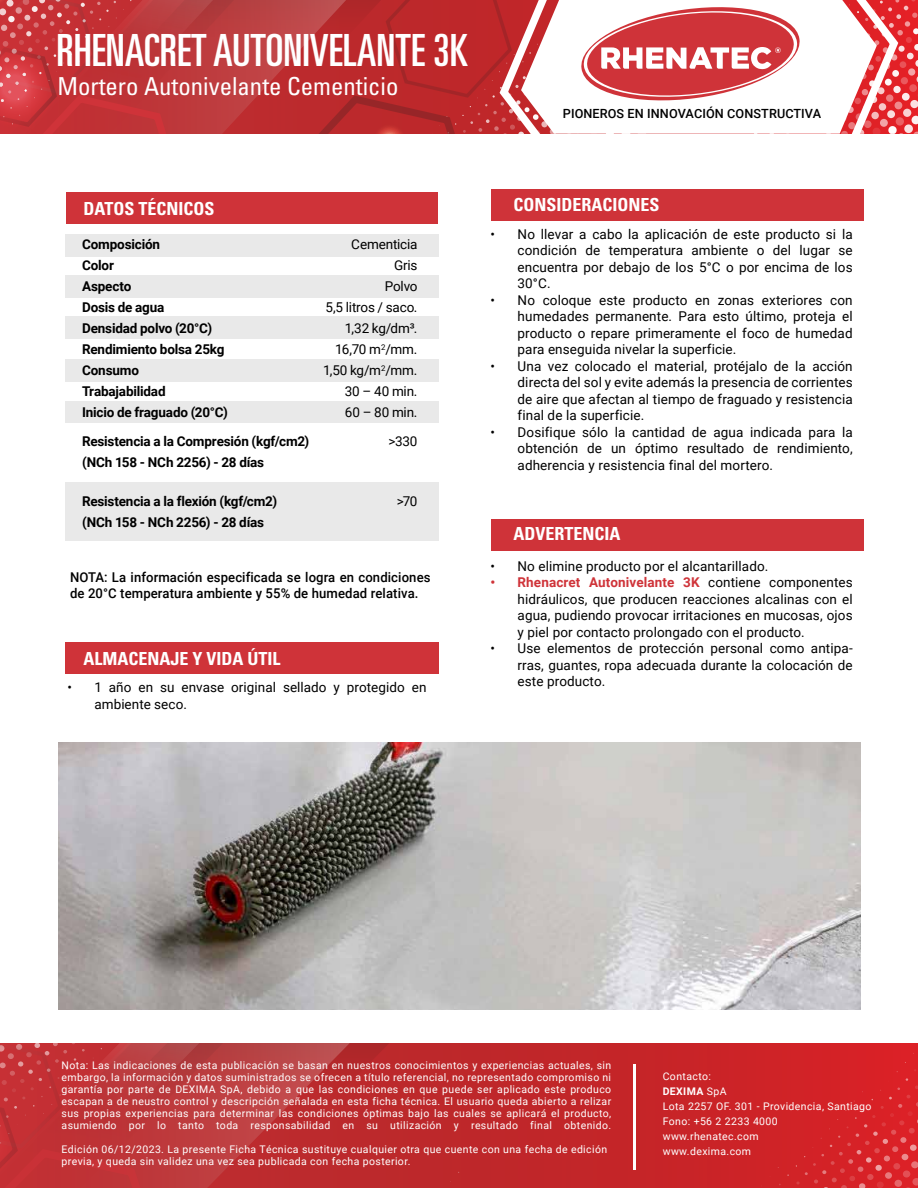
<style>
.page{position:relative;width:918px;height:1188px;background:#fff}
.page>*{position:absolute;margin:0;border:0;box-sizing:border-box;transform-origin:0 0}
.t1{font:ultra-condensed 44.4px "Univers LT Std";color:#fff}
.t2{font:condensed 24.75px "Univers LT Std";color:#fff}
.t3{font:700 condensed 18px "Univers LT Std";color:#fff}
.t4{font:13.5px/16.5px "Roboto";letter-spacing:.01em;color:#000;text-align:justify}
.t5{font:700 13.5px "Roboto";letter-spacing:-.015em;color:#000}
.t6{font:500 13.5px/16.5px "Roboto";letter-spacing:.01em;color:#000}
.t7{font:13.5px "Roboto";letter-spacing:-.015em;color:#000}
.t8{font:13.5px "Roboto";letter-spacing:-.01em;color:#000}
.t9{font:500 12.6px "Roboto";letter-spacing:.01em;color:#000}
.t10{font:10.5px/12px "Roboto";letter-spacing:.035em;color:#fff}
.s1{font-weight:700;color:#cf3339}
.s2{font-weight:700}
</style>
<div class="page">
<div style="left:66px;top:482px;width:373px;height:58px;background:#e9e9e9"></div>
<img style="left:59px;top:742px;width:802px;height:268px">
<div style="left:66px;top:193px;width:372px;height:31px;background:#cf3339"></div>
<div style="left:65px;top:643px;width:373px;height:31px;background:#cf3339"></div>
<div style="left:65px;top:234px;width:373px;height:22px;background:#e9e9e9"></div>
<div style="left:66px;top:276px;width:373px;height:22px;background:#e9e9e9"></div>
<div style="left:66px;top:316px;width:373px;height:23px;background:#e9e9e9"></div>
<div style="left:66px;top:359px;width:373px;height:22px;background:#e9e9e9"></div>
<div style="left:66px;top:402px;width:373px;height:21px;background:#e9e9e9"></div>
<div style="left:491px;top:190px;width:372px;height:31px;background:#cf3339"></div>
<div style="left:491px;top:519px;width:372px;height:31px;background:#cf3339"></div>
<svg style="left:417px;top:1043px;width:501px;height:145px;background:#c52528"></svg>
<div style="left:377px;top:1043px;width:40px;height:145px;background:#bc292b"></div>
<svg style="left:250px;top:1043px;width:127px;height:145px;background:#bb3234"></svg>
<svg style="left:0;top:1043px;width:250px;height:145px;background:#be373a"></svg>
<svg style="left:796px;top:1078px;width:122px;height:110px;background:#d7262b"></svg>
<hr style="left:633px;top:1064px;width:3px;height:105px;background:#fff">
<svg style="left:263px;top:0;width:25px;height:134px;background:#bd393c"></svg>
<svg style="left:0;top:0;width:263px;height:134px;background:#c1393c"></svg>
<svg style="left:288px;top:0;width:630px;height:134px"></svg>
<h1 class="t1" style="left:56px;top:25px;width:413px">RHENACRET AUTONIVELANTE 3K</h1>
<h2 class="t2" style="left:57px;top:70px;width:342px">Mortero Autonivelante Cementicio</h2>
<h3 class="t3" style="left:84px;top:197px;width:132px">DATOS TÉCNICOS</h3>
<p class="t5" style="left:82px;top:235px;width:79px">Composición</p>
<p class="t8" style="left:351px;top:235px;width:68px">Cementicia</p>
<p class="t5" style="left:82px;top:256px;width:33px">Color</p>
<p class="t4" style="left:394px;top:257px;width:25px">Gris</p>
<p class="t5" style="left:82px;top:277px;width:51px">Aspecto</p>
<p class="t4" style="left:385px;top:278px;width:34px">Polvo</p>
<p class="t5" style="left:82px;top:298px;width:84px">Dosis de agua</p>
<p class="t7" style="left:325px;top:298px;width:94px">5,5 litros / saco.</p>
<p class="t5" style="left:82px;top:319px;width:132px">Densidad polvo (20°C)</p>
<p class="t4" style="left:345px;top:320px;width:74px">1,32 kg/dm³.</p>
<p class="t5" style="left:82px;top:340px;width:144px">Rendimiento bolsa 25kg</p>
<p class="t4" style="left:335px;top:341px;width:84px">16,70 m<sup>2</sup>/mm.</p>
<p class="t5" style="left:82px;top:361px;width:58px">Consumo</p>
<p class="t4" style="left:323px;top:362px;width:96px">1,50 kg/m<sup>2</sup>/mm.</p>
<p class="t5" style="left:82px;top:382px;width:85px">Trabajabilidad</p>
<p class="t4" style="left:345px;top:383px;width:74px">30 – 40 min.</p>
<p class="t5" style="left:82px;top:403px;width:147px">Inicio de fraguado (20°C)</p>
<p class="t4" style="left:345px;top:404px;width:74px">60 – 80 min.</p>
<p class="t5" style="left:82px;top:431px;width:229px">Resistencia a la Compresión (kgf/cm2)</p>
<p class="t4" style="left:388px;top:432px;width:31px">&gt;330</p>
<p class="t5" style="left:82px;top:452px;width:184px">(NCh 158 - NCh 2256) - 28 días</p>
<p class="t5" style="left:82px;top:491px;width:197px">Resistencia a la flexión (kgf/cm2)</p>
<p class="t4" style="left:397px;top:492px;width:22px">&gt;70</p>
<p class="t5" style="left:82px;top:512px;width:184px">(NCh 158 - NCh 2256) - 28 días</p>
<p class="t6" style="left:70px;top:568px;width:362px">NOTA: La información especificada se logra en condiciones de 20°C temperatura ambiente y 55% de humedad relativa.</p>
<h3 class="t3" style="left:84px;top:647px;width:198px">ALMACENAJE Y VIDA ÚTIL</h3>
<p class="t4" style="left:94px;top:678px;width:334px;text-indent:-27px">• 1 año en su envase original sellado y protegido en ambiente seco.</p>
<p class="t9" style="left:563px;top:105px;width:260px">PIONEROS EN INNOVACIÓN CONSTRUCTIVA</p>
<h3 class="t3" style="left:513px;top:193px;width:148px">CONSIDERACIONES</h3>
<p class="t4" style="left:518px;top:225px;width:337px;text-indent:-27px">• No llevar a cabo la aplicación de este producto si la condición de temperatura ambiente o del lugar se encuentra por debajo de los 5°C o por encima de los 30°C.</p>
<p class="t4" style="left:518px;top:291px;width:337px;text-indent:-27px">• No coloque este producto en zonas exteriores con humedades permanente. Para esto último, proteja el producto o repare primeramente el foco de humedad para enseguida nivelar la superficie.</p>
<p class="t4" style="left:518px;top:357px;width:337px;text-indent:-27px">• Una vez colocado el material, protéjalo de la acción directa del sol y evite además la presencia de corrientes de aire que afectan al tiempo de fraguado y resistencia final de la superficie.</p>
<p class="t4" style="left:518px;top:423px;width:337px;text-indent:-27px">• Dosifique sólo la cantidad de agua indicada para la obtención de un óptimo resultado de rendimiento, adherencia y resistencia final del mortero.</p>
<h3 class="t3" style="left:513px;top:523px;width:109px">ADVERTENCIA</h3>
<p class="t4" style="left:491px;top:557px;width:279px">• No elimine producto por el alcantarillado.</p>
<p class="t4" style="left:518px;top:574px;width:337px;text-indent:-27px"><span class="s1">• Rhenacret Autonivelante 3K</span> contiene componentes hidráulicos, que producen reacciones alcalinas con el agua, pudiendo provocar irritaciones en mucosas, ojos y piel por contacto prolongado con el producto.</p>
<p class="t4" style="left:518px;top:640px;width:337px;text-indent:-27px">• Use elementos de protección personal como antipa&shy;rras, guantes, ropa adecuada durante la colocación de este producto.</p>
<p class="t10" style="left:62px;top:1059px;width:551px;text-align:justify">Nota: Las indicaciones de esta publicación se basan en nuestros conocimientos y experiencias actuales, sin embargo, la información y datos suministrados se ofrecen a título referencial, no representado compromiso ni garantía por parte de DEXIMA SpA, debido a que las condiciones en que puede ser aplicado este produco escapan a de neustro control y descripción señalada en esta ficha técnica. El usuario queda abierto a relizar sus propias experiencias para determinar las condiciones óptimas bajo las cuales se aplicará el producto, asumiendo por lo tanto toda responsabilidad en su utilización y resultado final obtenido.</p>
<p class="t10" style="left:62px;top:1143px;width:547px">Edición 06/12/2023. La presente Ficha Técnica sustituye cualquier otra que cuente con una fecha de edición previa, y queda sin validez una vez sea publicada con fecha posterior.</p>
<p class="t10" style="left:663px;top:1068px;width:210px;line-height:15px">Contacto:<br><span class="s2">DEXIMA</span> SpA<br>Lota 2257 OF. 301 - Providencia, Santiago<br>Fono: +56 2 2233 4000 www.rhenatec.com<br>www.dexima.com</p>
</div>
